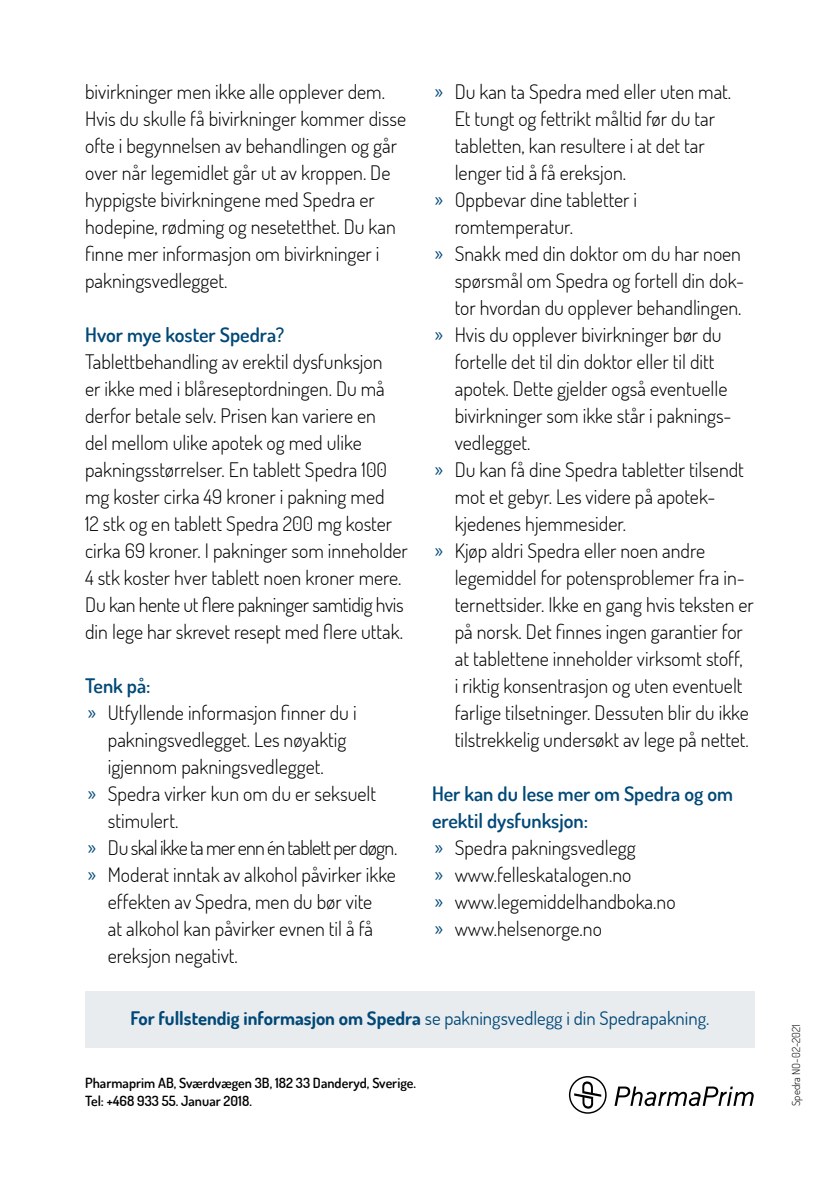
<style>
.page{position:relative;width:840px;height:1191px;background:#fff}
.page>*{position:absolute;margin:0;border:0;box-sizing:border-box;transform-origin:0 0}
.t1{font:300 20px/27px "Dosis";color:#000}
.t2{font:300 20px "Dosis";letter-spacing:-.04em;color:#000}
.t3{font:600 20px "Dosis";color:#004877}
.t4{font:18.6px "Dosis";color:#004877}
.t5{font:600 14px/18px "Dosis";color:#000}
.t6{font:300 11px "Dosis";color:#000}
.s1{font-family:"Myriad Pro";font-weight:400;color:#004877}
.s2{font-weight:600;color:#004877}
.s3{font-weight:700}
</style>
<div class="page">
<svg style="left:614px;top:1086px;width:139px;height:20px"></svg>
<svg style="left:568px;top:1076px;width:38px;height:37px"></svg>
<div style="left:85px;top:991px;width:669px;height:56px;background:#e9ecef"></div>
<p class="t1" style="left:85px;top:78px;width:322px">bivirkninger men ikke alle opplever dem.<br>Hvis du skulle få bivirkninger kommer disse ofte i begynnelsen av behandlingen og går over når legemidlet går ut av kroppen. De hyppigste bivirkningene med Spedra er hodepine, rødming og nesetetthet. Du kan finne mer informasjon om bivirkninger i pakningsvedlegget.</p>
<p class="t3" style="left:85px;top:322px;width:200px">Hvor mye koster Spedra?</p>
<p class="t1" style="left:85px;top:348px;width:324px">Tablettbehandling av erektil dysfunksjon<br>er ikke med i blåreseptordningen. Du må derfor betale selv. Prisen kan variere en<br>del mellom ulike apotek og med ulike pakningsstørrelser. En tablett Spedra 100 mg koster cirka 49 kroner i pakning med<br>12 stk og en tablett Spedra 200 mg koster cirka 69 kroner. I pakninger som inneholder 4 stk koster hver tablett noen kroner mere.<br>Du kan hente ut flere pakninger samtidig hvis din lege har skrevet resept med flere uttak.</p>
<p class="t3" style="left:85px;top:673px;width:67px">Tenk på:</p>
<p class="t1" style="left:88px;top:699px;width:270px"><span class="s1">»</span> Utfyllende informasjon finner du i</p>
<p class="t1" style="left:108px;top:726px;width:240px">pakningsvedlegget. Les nøyaktig</p>
<p class="t1" style="left:108px;top:753px;width:217px">igjennom pakningsvedlegget.</p>
<p class="t1" style="left:88px;top:780px;width:289px"><span class="s1">»</span> Spedra virker kun om du er seksuelt</p>
<p class="t1" style="left:108px;top:807px;width:72px">stimulert.</p>
<p class="t2" style="left:88px;top:835px;width:311px"><span class="s1">»</span> Du skal ikke ta mer enn én tablett per døgn.</p>
<p class="t1" style="left:88px;top:861px;width:309px"><span class="s1">»</span> Moderat inntak av alkohol påvirker ikke</p>
<p class="t1" style="left:108px;top:888px;width:266px">effekten av Spedra, men du bør vite</p>
<p class="t1" style="left:108px;top:915px;width:266px">at alkohol kan påvirker evnen til å få</p>
<p class="t1" style="left:108px;top:942px;width:131px">ereksjon negativt.</p>
<p class="t1" style="left:434px;top:78px;width:298px"><span class="s1">»</span> Du kan ta Spedra med eller uten mat.</p>
<p class="t1" style="left:454px;top:105px;width:262px">Et tungt og fettrikt måltid før du tar</p>
<p class="t1" style="left:454px;top:132px;width:251px">tabletten, kan resultere i at det tar</p>
<p class="t1" style="left:454px;top:159px;width:173px">lenger tid å få ereksjon.</p>
<p class="t1" style="left:434px;top:186px;width:204px"><span class="s1">»</span> Oppbevar dine tabletter i</p>
<p class="t1" style="left:454px;top:213px;width:120px">romtemperatur.</p>
<p class="t1" style="left:434px;top:240px;width:307px"><span class="s1">»</span> Snakk med din doktor om du har noen</p>
<p class="t1" style="left:454px;top:267px;width:291px">spørsmål om Spedra og fortell din dok-</p>
<p class="t1" style="left:454px;top:294px;width:288px">tor hvordan du opplever behandlingen.</p>
<p class="t1" style="left:434px;top:321px;width:288px"><span class="s1">»</span> Hvis du opplever bivirkninger bør du</p>
<p class="t1" style="left:454px;top:348px;width:261px">fortelle det til din doktor eller til ditt</p>
<p class="t1" style="left:454px;top:375px;width:274px">apotek. Dette gjelder også eventuelle</p>
<p class="t1" style="left:454px;top:402px;width:278px">bivirkninger som ikke står i paknings-</p>
<p class="t1" style="left:454px;top:429px;width:77px">vedlegget.</p>
<p class="t1" style="left:434px;top:456px;width:310px"><span class="s1">»</span> Du kan få dine Spedra tabletter tilsendt</p>
<p class="t1" style="left:454px;top:483px;width:260px">mot et gebyr. Les videre på apotek-</p>
<p class="t1" style="left:454px;top:510px;width:173px">kjedenes hjemmesider.</p>
<p class="t1" style="left:434px;top:537px;width:272px"><span class="s1">»</span> Kjøp aldri Spedra eller noen andre</p>
<p class="t1" style="left:454px;top:564px;width:291px">legemiddel for potensproblemer fra in-</p>
<p class="t1" style="left:454px;top:591px;width:300px">ternettsider. Ikke en gang hvis teksten er</p>
<p class="t1" style="left:454px;top:618px;width:289px">på norsk. Det finnes ingen garantier for</p>
<p class="t1" style="left:454px;top:645px;width:289px">at tablettene inneholder virksomt stoff,</p>
<p class="t1" style="left:454px;top:672px;width:289px">i riktig konsentrasjon og uten eventuelt</p>
<p class="t1" style="left:454px;top:699px;width:295px">farlige tilsetninger. Dessuten blir du ikke</p>
<p class="t1" style="left:454px;top:726px;width:295px">tilstrekkelig undersøkt av lege på nettet.</p>
<p class="t1" style="left:432px;top:780px;width:302px"><span class="s2">Her kan du lese mer om Spedra og om erektil dysfunksjon:<br></span><span class="s1">»</span> Spedra pakningsvedlegg<br><span class="s1">»</span> www.felleskatalogen.no<br><span class="s1">»</span> www.legemiddelhandboka.no<br><span class="s1">»</span> www.helsenorge.no</p>
<p class="t4" style="left:130px;top:1006px;width:580px"><span class="s3">For fullstendig informasjon om Spedra</span> se pakningsvedlegg i din Spedrapakning.</p>
<p class="t5" style="left:85px;top:1073px;width:332px">Pharmaprim AB, Sværdvægen 3B, 182 33 Danderyd, Sverige.<br>Tel: +468 933 55. Januar 2018.</p>
<p class="t6" style="left:788px;top:1106px;width:83px;rotate:-90deg">Spedra NO-02-2021</p>
</div>
